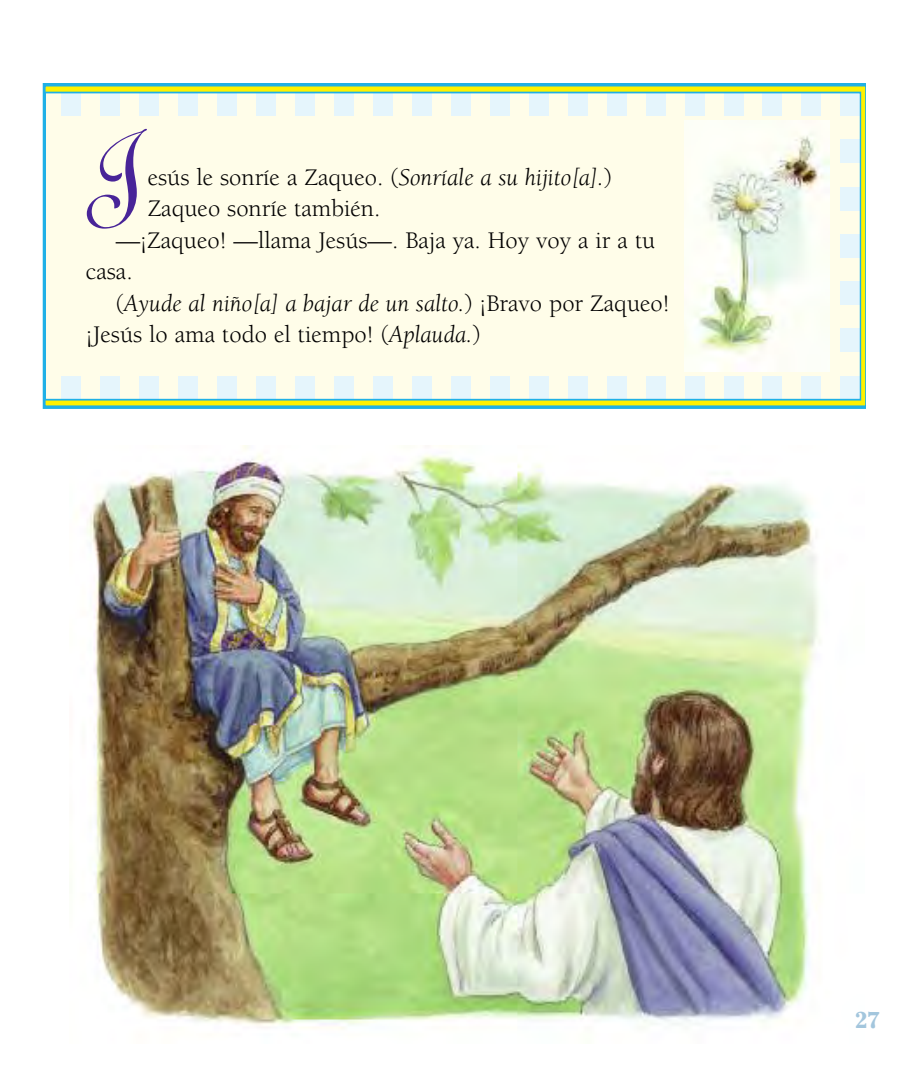
<style>
.page{position:relative;width:914px;height:1071px;background:#fff}
.page>*{position:absolute;margin:0;border:0;box-sizing:border-box;transform-origin:0 0}
.t1{font:123.2px "Linoscript";color:#482498}
.t2{font:24.5px "Berkeley";color:#000}
.t3{font:italic 24.5px "Berkeley";color:#000}
.t4{font:700 22.75px "Cheltenham";color:#a3c6dd}
.s1{font-style:italic}
.s2{font-style:normal}
</style>
<div class="page">
<svg style="left:43px;top:83px;width:822px;height:326px;background:#9fd562"></svg>
<div style="left:45px;top:93px;width:815px;height:307px;background:#fffde9"></div>
<div style="left:840px;top:376px;width:20px;height:23px;background:#e5f5fc"></div>
<div style="left:801px;top:376px;width:20px;height:23px;background:#e5f5fc"></div>
<div style="left:762px;top:376px;width:20px;height:23px;background:#e5f5fc"></div>
<div style="left:724px;top:376px;width:19px;height:23px;background:#e5f5fc"></div>
<div style="left:685px;top:376px;width:19px;height:23px;background:#e5f5fc"></div>
<div style="left:646px;top:376px;width:19px;height:23px;background:#e5f5fc"></div>
<div style="left:607px;top:376px;width:19px;height:23px;background:#e5f5fc"></div>
<div style="left:568px;top:376px;width:19px;height:23px;background:#e5f5fc"></div>
<div style="left:529px;top:376px;width:19px;height:23px;background:#e5f5fc"></div>
<div style="left:490px;top:376px;width:19px;height:23px;background:#e5f5fc"></div>
<div style="left:451px;top:376px;width:19px;height:23px;background:#e5f5fc"></div>
<div style="left:412px;top:376px;width:19px;height:23px;background:#e5f5fc"></div>
<div style="left:373px;top:376px;width:19px;height:23px;background:#e5f5fc"></div>
<div style="left:334px;top:376px;width:19px;height:23px;background:#e5f5fc"></div>
<div style="left:295px;top:376px;width:19px;height:23px;background:#e5f5fc"></div>
<div style="left:256px;top:376px;width:19px;height:23px;background:#e5f5fc"></div>
<div style="left:217px;top:376px;width:19px;height:23px;background:#e5f5fc"></div>
<div style="left:178px;top:376px;width:20px;height:23px;background:#e5f5fc"></div>
<div style="left:139px;top:376px;width:20px;height:23px;background:#e5f5fc"></div>
<div style="left:100px;top:376px;width:20px;height:23px;background:#e5f5fc"></div>
<div style="left:840px;top:329px;width:20px;height:23px;background:#e5f5fc"></div>
<div style="left:840px;top:281px;width:20px;height:24px;background:#e5f5fc"></div>
<div style="left:840px;top:234px;width:20px;height:24px;background:#e5f5fc"></div>
<div style="left:840px;top:187px;width:20px;height:23px;background:#e5f5fc"></div>
<div style="left:840px;top:140px;width:20px;height:23px;background:#e5f5fc"></div>
<div style="left:840px;top:92px;width:20px;height:24px;background:#e5f5fc"></div>
<div style="left:801px;top:92px;width:20px;height:24px;background:#e5f5fc"></div>
<div style="left:762px;top:92px;width:20px;height:24px;background:#e5f5fc"></div>
<div style="left:724px;top:92px;width:19px;height:24px;background:#e5f5fc"></div>
<div style="left:685px;top:92px;width:19px;height:24px;background:#e5f5fc"></div>
<div style="left:646px;top:92px;width:19px;height:24px;background:#e5f5fc"></div>
<div style="left:607px;top:92px;width:19px;height:24px;background:#e5f5fc"></div>
<div style="left:568px;top:92px;width:19px;height:24px;background:#e5f5fc"></div>
<div style="left:529px;top:92px;width:19px;height:24px;background:#e5f5fc"></div>
<div style="left:490px;top:92px;width:19px;height:24px;background:#e5f5fc"></div>
<div style="left:451px;top:92px;width:19px;height:24px;background:#e5f5fc"></div>
<div style="left:412px;top:92px;width:19px;height:24px;background:#e5f5fc"></div>
<div style="left:373px;top:92px;width:19px;height:24px;background:#e5f5fc"></div>
<div style="left:334px;top:92px;width:19px;height:24px;background:#e5f5fc"></div>
<div style="left:295px;top:92px;width:19px;height:24px;background:#e5f5fc"></div>
<div style="left:256px;top:92px;width:19px;height:24px;background:#e5f5fc"></div>
<div style="left:217px;top:92px;width:19px;height:24px;background:#e5f5fc"></div>
<div style="left:178px;top:92px;width:20px;height:24px;background:#e5f5fc"></div>
<div style="left:139px;top:92px;width:20px;height:24px;background:#e5f5fc"></div>
<div style="left:100px;top:92px;width:20px;height:24px;background:#e5f5fc"></div>
<div style="left:61px;top:376px;width:20px;height:23px;background:#e5f5fc"></div>
<div style="left:61px;top:92px;width:20px;height:24px;background:#e5f5fc"></div>
<div style="left:44px;top:92px;width:817px;height:308px;border:2px solid #1fb0e6"></div>
<img style="left:87px;top:446px;width:733px;height:583px">
<img style="left:684px;top:121px;width:145px;height:250px">
<h1 class="t1" style="left:82px;top:129px;width:63px">J</h1>
<p class="t2" style="left:148px;top:167px;width:466px">esús le sonríe a Zaqueo. (<span class="s1">Sonríale a su hijito[a].</span>)</p>
<p class="t2" style="left:148px;top:199px;width:234px">Zaqueo sonríe también.</p>
<p class="t2" style="left:116px;top:230px;width:541px">—¡Zaqueo! —llama Jesús—. Baja ya. Hoy voy a ir a tu</p>
<p class="t2" style="left:86px;top:262px;width:48px">casa.</p>
<p class="t3" style="left:116px;top:293px;width:555px"><span class="s2">(</span>Ayude al niño[a] a bajar de un salto.<span class="s2">) ¡Bravo por Zaqueo!</span></p>
<p class="t2" style="left:86px;top:325px;width:396px">¡Jesús lo ama todo el tiempo! (<span class="s1">Aplauda.</span>)</p>
<p class="t4" style="left:854px;top:1012px;width:27px">27</p>
</div>
